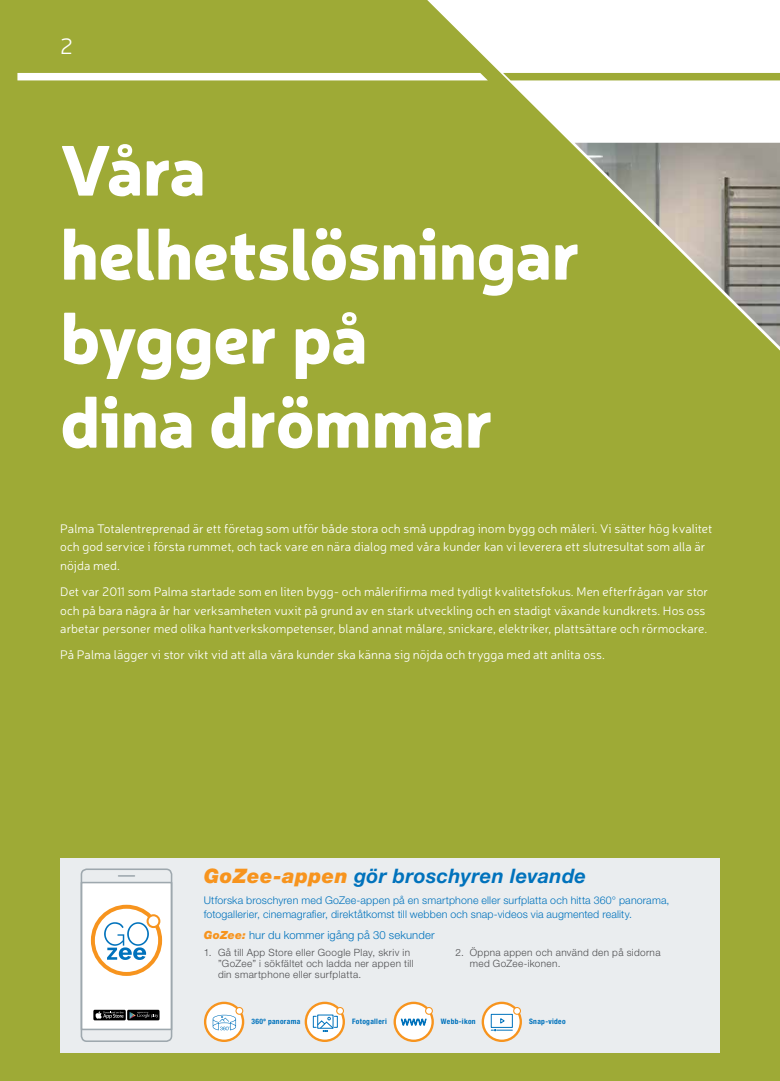
<style>
.page{position:relative;width:780px;height:1081px;background:#9eaa36}
.page>*{position:absolute;margin:0;border:0;box-sizing:border-box;transform-origin:0 0}
.t1{font:900 70px/84px "Neris";letter-spacing:-.01em;color:#fff}
.t2{font:300 22.5px "Neris";color:#fff}
.t3{font:italic 700 20px "Helvetica Neue LT Std";letter-spacing:.015em;color:#0072bc}
.t4{font:300 12.5px/18.8px "Neris";color:#fff}
.t5{font:300 11.25px "Helvetica Neue LT Std";letter-spacing:.01em;color:#0072bc}
.t6{font:300 10.62px/13.8px "Helvetica Neue LT Std";letter-spacing:.015em;color:#0072bc}
.t7{font:300 10px/11.2px "Helvetica Neue LT Std";letter-spacing:.035em;color:#4d4d4f}
.t8{font:700 condensed 7.5px "Helvetica Neue LT Std";letter-spacing:.045em;color:#0072bc}
.s1{font-weight:900;color:#f7941e}
.s2{font-weight:900;font-style:italic;color:#f7941e}
</style>
<div class="page">
<div style="left:60px;top:857px;width:659px;height:195px;background:#eaedef"></div>
<div style="left:81px;top:882px;width:91px;height:148px;background:#fff;border:2px solid #9ea8ae"></div>
<div style="left:81px;top:868px;width:91px;height:174px;border:2px solid #9ea8ae;border-radius:5px"></div>
<svg style="left:118px;top:875px;width:16px;height:1px"></svg>
<svg style="left:93px;top:907px;width:67px;height:67px"></svg>
<div style="left:91px;top:905px;width:71px;height:71px;border:4px solid #f7941e;border-radius:50%"></div>
<svg style="left:104px;top:922px;width:45px;height:38px"></svg>
<div style="left:147px;top:915px;width:12px;height:12px;background:#fff;border-radius:50%"></div>
<div style="left:146px;top:914px;width:14px;height:14px;border:2px solid #f7941e;border-radius:50%"></div>
<svg style="left:93px;top:1010px;width:33px;height:10px"></svg>
<svg style="left:95px;top:1011px;width:28px;height:7px"></svg>
<svg style="left:127px;top:1010px;width:32px;height:10px"></svg>
<svg style="left:130px;top:1012px;width:28px;height:7px"></svg>
<svg style="left:393px;top:1001px;width:41px;height:41px"></svg>
<svg style="left:204px;top:1001px;width:40px;height:41px"></svg>
<svg style="left:304px;top:1001px;width:41px;height:41px"></svg>
<svg style="left:481px;top:1001px;width:41px;height:41px"></svg>
<img style="left:574px;top:143px;width:206px;height:204px">
<svg style="left:17px;top:73px;width:471px;height:7px"></svg>
<div style="left:503px;top:73px;width:277px;height:7px;background:#9eaa36"></div>
<h2 class="t2" style="left:60px;top:32px;width:14px">2</h2>
<h1 class="t1" style="left:60px;top:124px;width:522px">Våra helhetslösningar bygger på<br>dina drömmar</h1>
<p class="t4" style="left:60px;top:518px;width:653px">Palma Totalentreprenad är ett företag som utför både stora och små uppdrag inom bygg och måleri. Vi sätter hög kvalitet och god service i första rummet, och tack vare en nära dialog med våra kunder kan vi leverera ett slutresultat som alla är nöjda med.</p>
<p class="t4" style="left:60px;top:582px;width:649px">Det var 2011 som Palma startade som en liten bygg- och målerifirma med tydligt kvalitetsfokus. Men efterfrågan var stor och på bara några år har verksamheten vuxit på grund av en stark utveckling och en stadigt växande kundkrets. Hos oss arbetar personer med olika hantverkskompetenser, bland annat målare, snickare, elektriker, plattsättare och rörmockare.</p>
<p class="t4" style="left:60px;top:645px;width:546px">På Palma lägger vi stor vikt vid att alla våra kunder ska känna sig nöjda och trygga med att anlita oss.</p>
<h3 class="t3" style="left:204px;top:863px;width:384px"><span class="s1">GoZee-appen</span> gör broschyren levande</h3>
<p class="t6" style="left:204px;top:893px;width:467px">Utforska broschyren med GoZee-appen på en smartphone eller surfplatta och hitta 360° panorama, fotogallerier, cinemagrafier, direktåtkomst till webben och snap-videos via augmented reality.</p>
<p class="t5" style="left:204px;top:928px;width:232px"><span class="s2">GoZee:</span> hur du kommer igång på 30 sekunder</p>
<p class="t7" style="left:218px;top:946px;width:197px;text-indent:-14px">1. Gå till App Store eller Google Play, skriv in ”GoZee” i sökfältet och ladda ner appen till din smartphone eller surfplatta.</p>
<p class="t7" style="left:469px;top:946px;width:192px;text-indent:-14px">2. Öppna appen och använd den på sidorna med GoZee-ikonen.</p>
<p class="t8" style="left:251px;top:1017px;width:50px">360º panorama</p>
<p class="t8" style="left:352px;top:1017px;width:36px">Fotogalleri</p>
<p class="t8" style="left:441px;top:1017px;width:36px">Webb-ikon</p>
<p class="t8" style="left:529px;top:1017px;width:38px">Snap-video</p>
</div>
